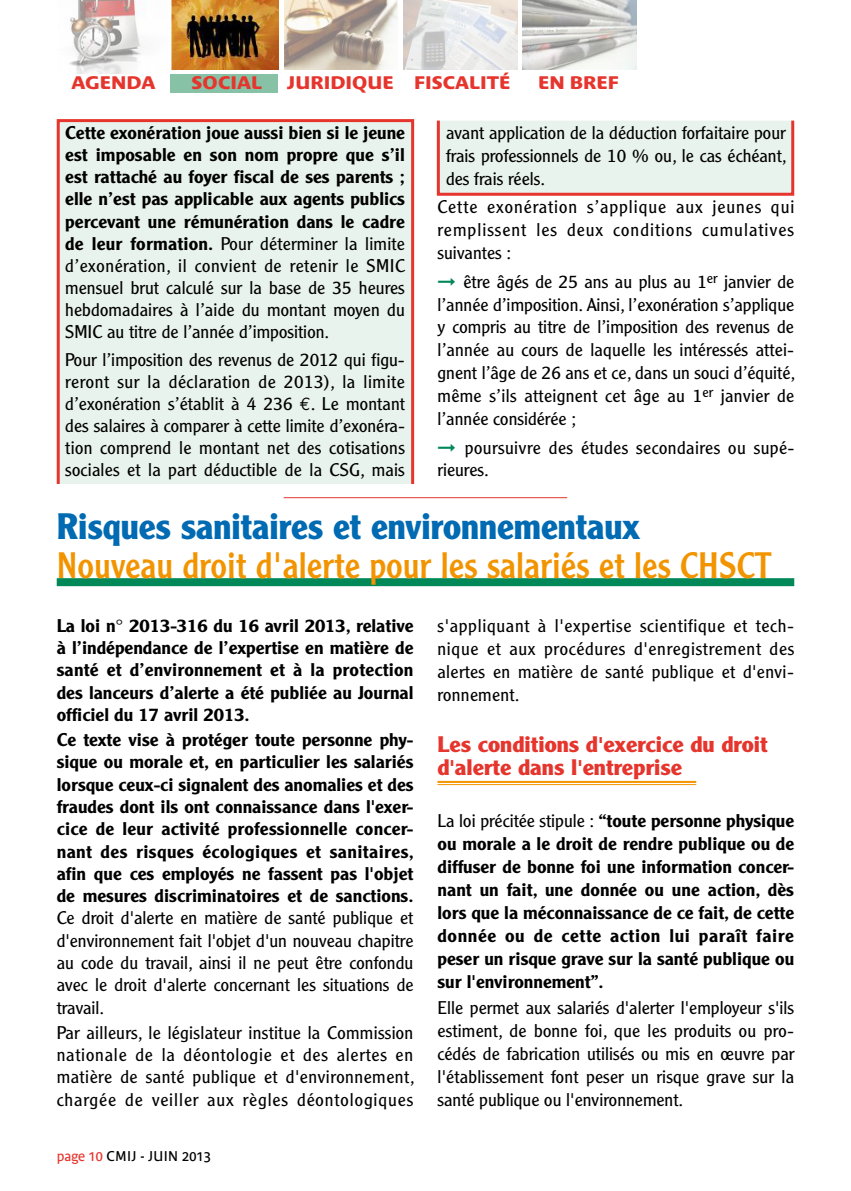
<style>
.page{position:relative;width:851px;height:1191px;background:#fff}
.page>*{position:absolute;margin:0;border:0;box-sizing:border-box;transform-origin:0 0}
.t1{font:36px "Clearface Gothic LH";color:#f29400}
.t2{font:700 36px "Clearface Gothic LH";color:#006ab2}
.t3{font:700 22px/23px "Clearface Gothic LH";color:#e5352d;scale:1.1 1}
.t4{font:300 18px/22.8px "Clearface Gothic LH";letter-spacing:.01em;color:#000;text-align:justify;scale:1.1 1}
.t5{font:500 18px/22.4px "Clearface Gothic LH";color:#000;text-align:justify;scale:1.1 1}
.t6{font:700 18px "Bienvenue Beta";color:#e5352d;scale:1.1 1}
.t7{font:14px "Bienvenue Beta";letter-spacing:.02em;color:#000}
.s1{font-weight:300}
.s2{font-family:"Euro Mono";font-weight:400}
.s3{color:#008858}
.s4{color:#e5352d}
</style>
<div class="page">
<div style="left:170px;top:74px;width:108px;height:19px;background:#87c2a7"></div>
<img style="left:522px;top:0;width:114px;height:69px">
<img style="left:403px;top:0;width:114px;height:69px">
<img style="left:284px;top:0;width:113px;height:69px">
<img style="left:171px;top:0;width:108px;height:69px">
<img style="left:69px;top:0;width:77px;height:74px">
<div style="left:57px;top:119px;width:357px;height:366px;background:#e9f3ed;border:3px solid #e5352d"></div>
<div style="left:437px;top:119px;width:357px;height:77px;background:#e9f3ed;border:3px solid #e5352d"></div>
<hr style="left:283px;top:497px;width:284px;height:1px;background:#e5352d">
<hr style="left:437px;top:781px;width:259px;height:2px;background:#f29400">
<hr style="left:437px;top:784px;width:259px;height:1px;background:#f29400">
<div style="left:57px;top:578px;width:737px;height:8px;background:#008858"></div>
<p class="t6" style="left:71px;top:72px;width:78px">AGENDA</p>
<p class="t6" style="left:191px;top:72px;width:66px">SOCIAL</p>
<p class="t6" style="left:287px;top:72px;width:205px">JURIDIQUE FISCALITÉ</p>
<p class="t6" style="left:538px;top:72px;width:75px">EN BREF</p>
<p class="t5" style="left:65px;top:121px;width:310px">Cette exonération joue aussi bien si le jeune est imposable en son nom propre que s’il est rattaché au foyer fiscal de ses parents ; elle n’est pas applicable aux agents publics percevant une rémunération dans le cadre de leur formation. <span class="s1">Pour déterminer la limite d’exonération, il convient de retenir le SMIC mensuel brut calculé sur la base de 35 heures hebdomadaires à l’aide du montant moyen du SMIC au titre de l’année d’imposition.</span></p>
<p class="t4" style="left:65px;top:348px;width:310px;line-height:22px">Pour l’imposition des revenus de 2012 qui figu&shy;reront sur la déclaration de 2013), la limite d’exonération s’établit à 4 236 <span class="s2">€</span>. Le montant des salaires à comparer à cette limite d’exonéra&shy;tion comprend le montant net des cotisations sociales et la part déductible de la CSG, mais</p>
<p class="t4" style="left:446px;top:121px;width:311px">avant application de la déduction forfaitaire pour frais professionnels de 10 % ou, le cas échéant, des frais réels.</p>
<p class="t4" style="left:437px;top:196px;width:326px">Cette exonération s’applique aux jeunes qui remplissent les deux conditions cumulatives suivantes :</p>
<p class="t4" style="left:437px;top:270px;width:326px"><span class="s3">➞</span> être âgés de 25 ans au plus au 1<sup>er</sup> janvier de l’année d’imposition. Ainsi, l’exonération s’applique y compris au titre de l’imposition des revenus de l’année au cours de laquelle les intéressés attei&shy;gnent l’âge de 26 ans et ce, dans un souci d’équité, même s’ils atteignent cet âge au 1<sup>er</sup> janvier de l’année considérée ;</p>
<p class="t4" style="left:437px;top:436px;width:326px"><span class="s3">➞</span> poursuivre des études secondaires ou supé&shy;rieures.</p>
<h1 class="t2" style="left:57px;top:506px;width:584px">Risques sanitaires et environnementaux</h1>
<h1 class="t1" style="left:57px;top:543px;width:716px">Nouveau droit d'alerte pour les salariés et les CHSCT</h1>
<p class="t5" style="left:57px;top:614px;width:326px">La loi n° 2013-316 du 16 avril 2013, relative à l’indépendance de l’expertise en matière de santé et d’environnement et à la protection des lanceurs d’alerte a été publiée au Journal officiel du 17 avril 2013.</p>
<p class="t5" style="left:57px;top:728px;width:326px">Ce texte vise à protéger toute personne phy&shy;sique ou morale et, en particulier les salariés lorsque ceux-ci signalent des anomalies et des fraudes dont ils ont connaissance dans l'exer&shy;cice de leur activité professionnelle concer&shy;nant des risques écologiques et sanitaires, afin que ces employés ne fassent pas l'objet de mesures discriminatoires et de sanctions.</p>
<p class="t4" style="left:57px;top:907px;width:326px">Ce droit d'alerte en matière de santé publique et d'environnement fait l'objet d'un nouveau chapitre au code du travail, ainsi il ne peut être confondu avec le droit d'alerte concernant les situations de travail.</p>
<p class="t4" style="left:57px;top:1021px;width:326px">Par ailleurs, le législateur institue la Commission nationale de la déontologie et des alertes en matière de santé publique et d'environnement, chargée de veiller aux règles déontologiques</p>
<p class="t7" style="left:57px;top:1148px;width:156px"><span class="s4">page 10</span> CMIJ - JUIN 2013</p>
<p class="t4" style="left:437px;top:613px;width:326px">s'appliquant à l'expertise scientifique et tech&shy;nique et aux procédures d'enregistrement des alertes en matière de santé publique et d'envi&shy;ronnement.</p>
<p class="t3" style="left:437px;top:733px;width:302px">Les conditions d'exercice du droit d'alerte dans l'entreprise</p>
<p class="t5" style="left:437px;top:809px;width:326px;line-height:23px"><span class="s1">La loi précitée stipule :</span> “toute personne physique ou morale a le droit de rendre publique ou de diffuser de bonne foi une information concer&shy;nant un fait, une donnée ou une action, dès lors que la méconnaissance de ce fait, de cette donnée ou de cette action lui paraît faire peser un risque grave sur la santé publique ou sur l'environnement”.</p>
<p class="t4" style="left:437px;top:996px;width:326px">Elle permet aux salariés d'alerter l'employeur s'ils estiment, de bonne foi, que les produits ou pro&shy;cédés de fabrication utilisés ou mis en œuvre par l'établissement font peser un risque grave sur la santé publique ou l'environnement.</p>
</div>
